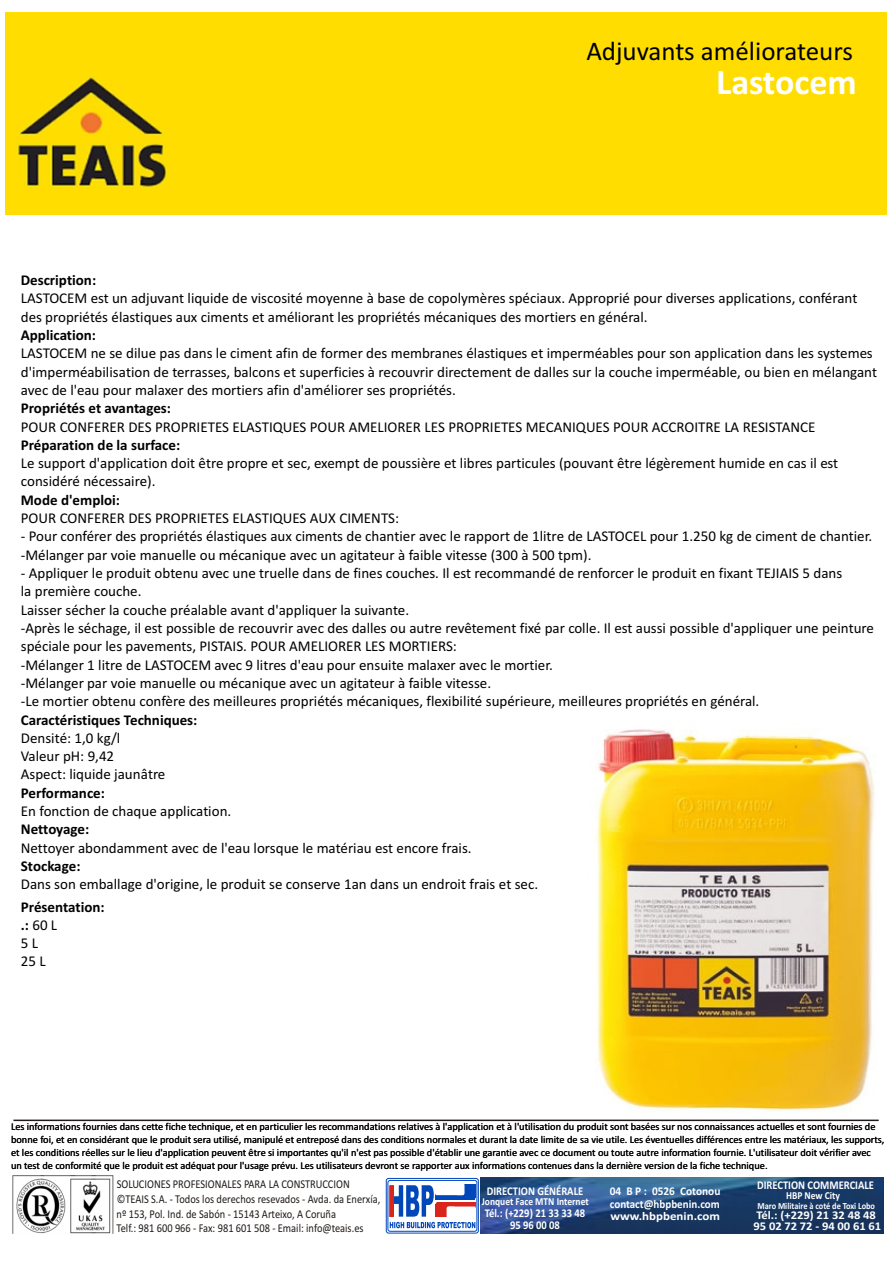
<style>
.page{position:relative;width:894px;height:1263px;background:#fff}
.page>*{position:absolute;margin:0;border:0;box-sizing:border-box;transform-origin:0 0}
.t1{font:900 43.8px "Arial";color:#d9261c;scale:.47 1}
.t2{font:700 36px "Calibri";color:#fff}
.t3{font:27px "Calibri";color:#000}
.t4{font:15px/18.3px "Calibri";color:#000}
.t5{font:700 15px/18.3px "Calibri";color:#000}
.t6{font:12px/14.7px "Calibri";color:#1f1a17;scale:.87 1}
.t7{font:700 11.85px "Calibri";color:#fff;scale:.89 1}
.t8{font:700 11.85px/12.5px "Calibri";color:#fff;scale:.96 1}
.t9{font:700 11.85px "Calibri";color:#fff;scale:1.06 1}
.t10{font:700 11.85px "Calibri";color:#fff;scale:1.09 1}
.t11{font:700 10.65px "Calibri";color:#fff;scale:.89 1}
.t12{font:10.5px/12.8px "Calibri";color:#000}
.t13{font:700 9.3px "Calibri";color:#fff;scale:.89 1}
.s1{font-weight:400}
</style>
<div class="page">
<img style="left:596px;top:729px;width:278px;height:382px">
<div style="left:6px;top:13px;width:881px;height:201px;background:#fd0"></div>
<img style="left:17px;top:74px;width:152px;height:130px">
<svg style="left:386px;top:1178px;width:93px;height:55px"></svg>
<div style="left:388px;top:1180px;width:89px;height:52px;background:#fff;border:1px solid #0047ba;border-radius:2px"></div>
<svg style="left:388px;top:1221px;width:88px;height:7px"></svg>
<svg style="left:436px;top:1195px;width:28px;height:4px"></svg>
<svg style="left:464px;top:1185px;width:12px;height:14px"></svg>
<div style="left:437px;top:1202px;width:39px;height:5px;background:#da251d"></div>
<svg style="left:436px;top:1202px;width:11px;height:15px"></svg>
<hr style="left:449px;top:1207px;width:27px;height:2px;background:#fff">
<svg style="left:388px;top:1185px;width:46px;height:33px"></svg>
<img style="left:13px;top:1175px;width:100px;height:59px">
<img style="left:480px;top:1178px;width:403px;height:55px">
<svg style="left:13px;top:1119px;width:866px;height:3px;background:#8e8c8a"></svg>
<h3 class="t3" style="left:586px;top:40px;width:268px">Adjuvants améliorateurs</h3>
<h2 class="t2" style="left:716px;top:67px;width:142px">Lastocem</h2>
<p class="t5" style="left:21px;top:272px;width:77px">Description:</p>
<p class="t4" style="left:21px;top:290px;width:838px">LASTOCEM est un adjuvant liquide de viscosité moyenne à base de copolymères spéciaux. Approprié pour diverses applications, conférant des propriétés élastiques aux ciments et améliorant les propriétés mécaniques des mortiers en général.</p>
<p class="t5" style="left:21px;top:327px;width:77px">Application:</p>
<p class="t4" style="left:21px;top:345px;width:858px">LASTOCEM ne se dilue pas dans le ciment afin de former des membranes élastiques et imperméables pour son application dans les systemes d'imperméabilisation de terrasses, balcons et superficies à recouvrir directement de dalles sur la couche imperméable, ou bien en mélangant avec de l'eau pour malaxer des mortiers afin d'améliorer ses propriétés.</p>
<p class="t5" style="left:21px;top:400px;width:151px">Propriétés et avantages:</p>
<p class="t4" style="left:21px;top:419px;width:796px">POUR CONFERER DES PROPRIETES ELASTIQUES POUR AMELIORER LES PROPRIETES MECANIQUES POUR ACCROITRE LA RESISTANCE</p>
<p class="t5" style="left:21px;top:437px;width:161px">Préparation de la surface:</p>
<p class="t4" style="left:21px;top:455px;width:819px">Le support d'application doit être propre et sec, exempt de poussière et libres particules (pouvant être légèrement humide en cas il est considéré nécessaire).</p>
<p class="t5" style="left:21px;top:492px;width:101px">Mode d'emploi:</p>
<p class="t4" style="left:21px;top:510px;width:380px">POUR CONFERER DES PROPRIETES ELASTIQUES AUX CIMENTS:</p>
<p class="t4" style="left:21px;top:529px;width:853px">- Pour conférer des propriétés élastiques aux ciments de chantier avec le rapport de 1litre de LASTOCEL pour 1.250 kg de ciment de chantier. -Mélanger par voie manuelle ou mécanique avec un agitateur à faible vitesse (300 à 500 tpm).</p>
<p class="t4" style="left:21px;top:565px;width:855px">- Appliquer le produit obtenu avec une truelle dans de fines couches. Il est recommandé de renforcer le produit en fixant TEJIAIS 5 dans<br>la première couche.<br>Laisser sécher la couche préalable avant d'appliquer la suivante.<br>-Après le séchage, il est possible de recouvrir avec des dalles ou autre revêtement fixé par colle. Il est aussi possible d'appliquer une peinture spéciale pour les pavements, PISTAIS. POUR AMELIORER LES MORTIERS:<br>-Mélanger 1 litre de LASTOCEM avec 9 litres d'eau pour ensuite malaxer avec le mortier.<br>-Mélanger par voie manuelle ou mécanique avec un agitateur à faible vitesse.<br>-Le mortier obtenu confère des meilleures propriétés mécaniques, flexibilité supérieure, meilleures propriétés en général.</p>
<p class="t5" style="left:21px;top:712px;width:178px">Caractéristiques Techniques:</p>
<p class="t4" style="left:21px;top:730px;width:146px">Densité: 1,0 kg/l<br>Valeur pH: 9,42<br>Aspect: liquide jaunâtre</p>
<p class="t5" style="left:21px;top:785px;width:86px">Performance:</p>
<p class="t4" style="left:21px;top:803px;width:212px">En fonction de chaque application.</p>
<p class="t5" style="left:21px;top:821px;width:70px">Nettoyage:</p>
<p class="t4" style="left:21px;top:840px;width:452px">Nettoyer abondamment avec de l'eau lorsque le matériau est encore frais.</p>
<p class="t5" style="left:21px;top:858px;width:61px">Stockage:</p>
<p class="t4" style="left:21px;top:876px;width:519px">Dans son emballage d'origine, le produit se conserve 1an dans un endroit frais et sec.</p>
<p class="t5" style="left:21px;top:899px;width:85px">Présentation: .: <span class="s1">60 L<br>5 L<br>25 L</span></p>
<p class="t12" style="left:11px;top:1121px;width:875px">Les informations fournies dans cette fiche technique, et en particulier les recommandations relatives à l'application et à l'utilisation du produit sont basées sur nos connaissances actuelles et sont fournies de bonne foi, et en considérant que le produit sera utilisé, manipulé et entreposé dans des conditions normales et durant la date limite de sa vie utile. Les éventuelles différences entre les matériaux, les supports, et les conditions réelles sur le lieu d'application peuvent être si importantes qu'il n'est pas possible d'établir une garantie avec ce document ou toute autre information fournie. L'utilisateur doit vérifier avec<br>un test de conformité que le produit est adéquat pour l'usage prévu. Les utilisateurs devront se rapporter aux informations contenues dans la dernière version de la fiche technique.</p>
<p class="t6" style="left:117px;top:1178px;width:305px">SOLUCIONES PROFESIONALES PARA LA CONSTRUCCION ©TEAIS S.A. - Todos los derechos resevados - Avda. da Enerxía, nº 153, Pol. Ind. de Sabón - 15143 Arteixo, A Coruña<br>Telf.: 981 600 966 - Fax: 981 601 508 - Email: info@teais.es</p>
<p class="t8" style="left:610px;top:1186px;width:117px">04 B P : 0526 Cotonou contact@hbpbenin.com</p>
<p class="t7" style="left:487px;top:1186px;width:110px">DIRECTION GÉNÉRALE</p>
<h1 class="t1" style="left:388px;top:1185px;width:19px">I</h1>
<p class="t11" style="left:482px;top:1197px;width:122px">Jonquet Face MTN Internet</p>
<p class="t7" style="left:485px;top:1208px;width:115px">Tél.: (+229) 21 33 33 48</p>
<p class="t10" style="left:611px;top:1211px;width:102px">www.hbpbenin.com</p>
<p class="t7" style="left:510px;top:1220px;width:58px">95 96 00 08</p>
<p class="t7" style="left:757px;top:1181px;width:133px">DIRECTION COMMERCIALE</p>
<p class="t11" style="left:786px;top:1191px;width:62px">HBP New City</p>
<p class="t13" style="left:757px;top:1202px;width:134px">Maro Militaire à coté de Toxi Lobo</p>
<p class="t9" style="left:756px;top:1210px;width:114px">Tél.: (+229) 21 32 48 48</p>
<p class="t9" style="left:754px;top:1221px;width:122px">95 02 72 72 - 94 00 61 61</p>
</div>
